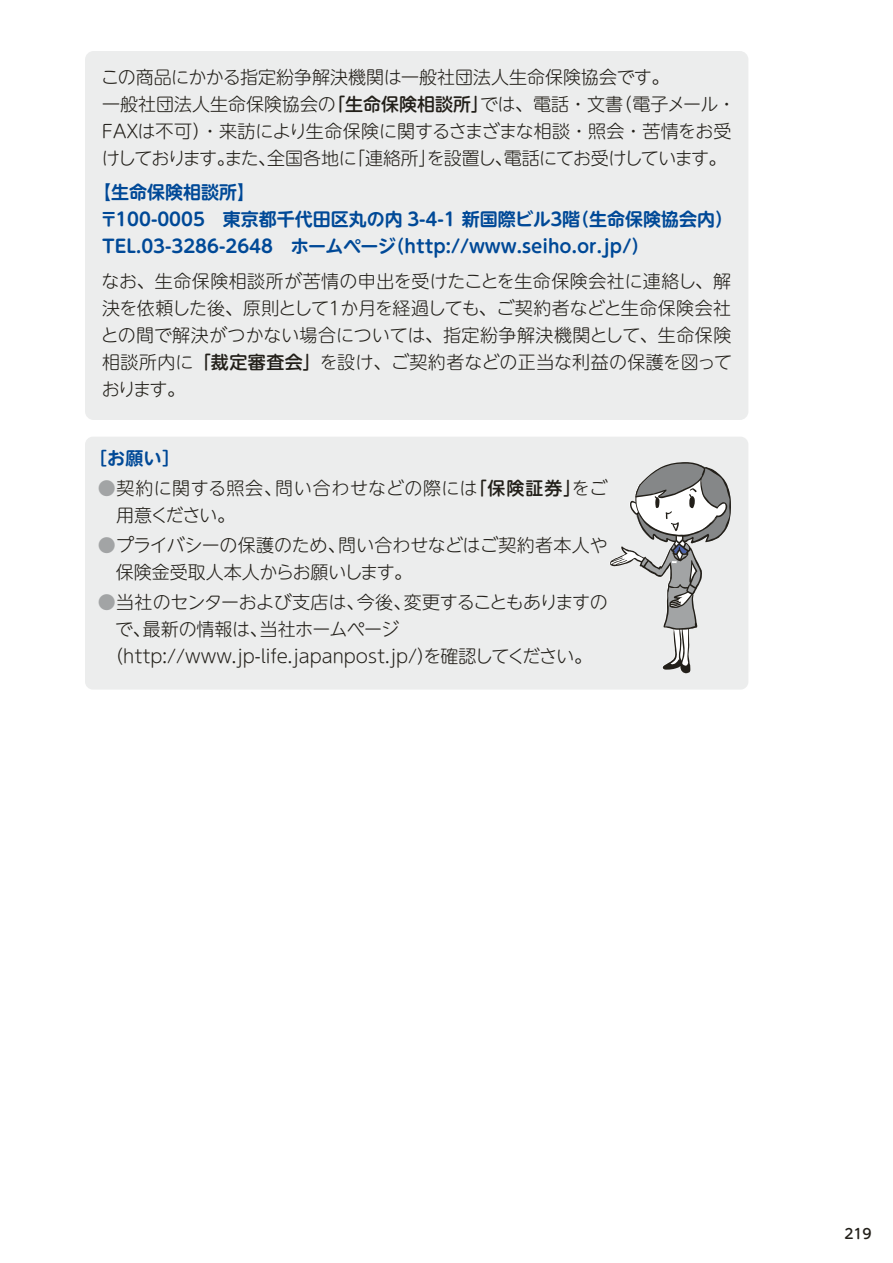
<style>
.page{position:relative;width:893px;height:1263px;background:#fff}
.page>*{position:absolute;margin:0;border:0;box-sizing:border-box;transform-origin:0 0}
.t1{font:18px/27px "UD Shin M Go Pro Light 90 pv RKSJ H";color:#221f19}
.t2{font:18px/27px "UD Shin M Go Pro De Bold 90 pv RKSJ H";color:#004997}
.t3{font:18px "UD Shin M Go Pro Light 90 pv RKSJ H";letter-spacing:-.03em;color:#221f19}
.t4{font:18px "UD Shin M Go Pro Light 90 pv RKSJ H";letter-spacing:-.025em;color:#221f19}
.t5{font:13.8px "UD Shin M Go Pro Medium 90 pv RKSJ H";color:#221f19}
.s1{font-family:"UD Shin M Go Pro Medium 90 pv RKSJ H"}
.s2{color:#a2a4a5}
</style>
<div class="page">
<div style="left:85px;top:51px;width:663px;height:369px;background:#eceded;border-radius:9px"></div>
<div style="left:85px;top:437px;width:663px;height:253px;background:#eceded;border-radius:8px"></div>
<svg style="left:610px;top:462px;width:121px;height:212px"></svg>
<p class="t1" style="left:99px;top:66px;width:639px">この商品にかかる指定紛争解決機関は一般社団法人生命保険協会です。<br>一般社団法人生命保険協会の<span class="s1">「生命保険相談所」</span>では、電話・文書（電子メール・ＦＡＸは不可）・来訪により生命保険に関するさまざまな相談・照会・苦情をお受けしております。また、全国各地に「連絡所」を設置し、電話にてお受けしています。</p>
<p class="t2" style="left:100px;top:182px;width:635px;text-indent:-7px">【生命保険相談所】<br>〒100-0005　東京都千代田区丸の内 3-4-1 新国際ビル３階（生命保険協会内）<br>TEL.03-3286-2648　ホームページ（http://www.seiho.or.jp/）</p>
<p class="t1" style="left:101px;top:270px;width:633px;text-align:justify">なお、生命保険相談所が苦情の申出を受けたことを生命保険会社に連絡し、解決を依頼した後、原則として１か月を経過しても、ご契約者などと生命保険会社との間で解決がつかない場合については、指定紛争解決機関として、生命保険相談所内に<span class="s1">「裁定審査会」</span>を設け、ご契約者などの正当な利益の保護を図っております。</p>
<p class="t2" style="left:89px;top:447px;width:93px">［お願い］</p>
<p class="t1" style="left:116px;top:477px;width:493px;text-indent:-18px"><span class="s2">●</span>契約に関する照会、問い合わせなどの際には<span class="s1">「保険証券」</span>をご用意ください。</p>
<p class="t1" style="left:116px;top:534px;width:493px;text-indent:-18px"><span class="s2">●</span>プライバシーの保護のため、問い合わせなどはご契約者本人や保険金受取人本人からお願いします。</p>
<p class="t3" style="left:98px;top:596px;width:511px"><span class="s2">●</span>当社のセンターおよび支店は、今後、変更することもありますの</p>
<p class="t4" style="left:115px;top:623px;width:285px">で、最新の情報は、当社ホームページ</p>
<p class="t1" style="left:106px;top:645px;width:487px">（http://www.jp-life.japanpost.jp/）を確認してください。</p>
<p class="t5" style="left:844px;top:1228px;width:29px">219</p>
</div>
